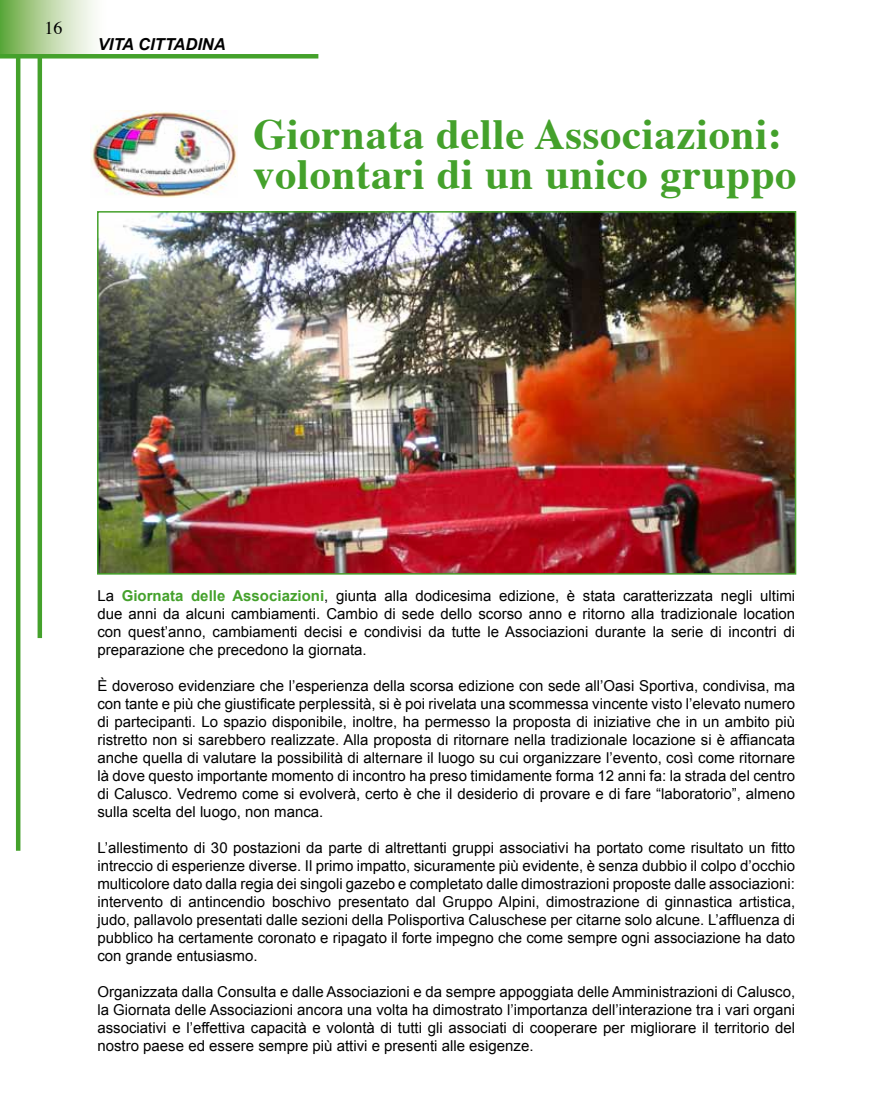
<style>
.page{position:relative;width:893px;height:1106px;background:#fff}
.page>*{position:absolute;margin:0;border:0;box-sizing:border-box;transform-origin:0 0}
.t1{font:700 42.9px/39.8px "Times";letter-spacing:.015em;color:#44a12b}
.t2{font:18px "Times";color:#000}
.t3{font:italic 700 16.5px "Arial";color:#000}
.t4{font:15px/18px "Arial";color:#000;text-align:justify}
.s1{font-weight:700;color:#44a12b}
</style>
<div class="page">
<hr style="left:38px;top:0;width:4px;height:638px;background:#44a12b">
<hr style="left:16px;top:0;width:4px;height:850px;background:#44a12b">
<svg style="left:0;top:0;width:95px;height:54px;background:#b5d49f"></svg>
<div style="left:0;top:54px;width:318px;height:5px;background:#44a12b"></div>
<img style="left:100px;top:214px;width:693px;height:357px">
<div style="left:97px;top:211px;width:699px;height:363px;border:2px solid #44a12b"></div>
<img style="left:90px;top:110px;width:148px;height:87px">
<p class="t2" style="left:45px;top:11px;width:20px">16</p>
<p class="t3" style="left:98px;top:34px;width:129px">VITA CITTADINA</p>
<h1 class="t1" style="left:253px;top:110px;width:545px">Giornata delle Associazioni: volontari di un unico gruppo</h1>
<p class="t4" style="left:97px;top:587px;width:699px">La <span class="s1">Giornata delle Associazioni</span>, giunta alla dodicesima edizione, è stata caratterizzata negli ultimi due anni da alcuni cambiamenti. Cambio di sede dello scorso anno e ritorno alla tradizionale location con quest’anno, cambiamenti decisi e condivisi da tutte le Associazioni durante la serie di incontri di preparazione che precedono la giornata.</p>
<p class="t4" style="left:97px;top:677px;width:699px">È doveroso evidenziare che l’esperienza della scorsa edizione con sede all’Oasi Sportiva, condivisa, ma con tante e più che giustificate perplessità, si è poi rivelata una scommessa vincente visto l’elevato numero di partecipanti. Lo spazio disponibile, inoltre, ha permesso la proposta di iniziative che in un ambito più ristretto non si sarebbero realizzate. Alla proposta di ritornare nella tradizionale locazione si è affiancata anche quella di valutare la possibilità di alternare il luogo su cui organizzare l’evento, così come ritornare là dove questo importante momento di incontro ha preso timidamente forma 12 anni fa: la strada del centro di Calusco. Vedremo come si evolverà, certo è che il desiderio di provare e di fare “laboratorio”, almeno sulla scelta del luogo, non manca.</p>
<p class="t4" style="left:97px;top:839px;width:699px">L’allestimento di 30 postazioni da parte di altrettanti gruppi associativi ha portato come risultato un fitto intreccio di esperienze diverse. Il primo impatto, sicuramente più evidente, è senza dubbio il colpo d’occhio multicolore dato dalla regia dei singoli gazebo e completato dalle dimostrazioni proposte dalle associazioni: intervento di antincendio boschivo presentato dal Gruppo Alpini, dimostrazione di ginnastica artistica, judo, pallavolo presentati dalle sezioni della Polisportiva Caluschese per citarne solo alcune. L’affluenza di pubblico ha certamente coronato e ripagato il forte impegno che come sempre ogni associazione ha dato con grande entusiasmo.</p>
<p class="t4" style="left:97px;top:983px;width:699px">Organizzata dalla Consulta e dalle Associazioni e da sempre appoggiata delle Amministrazioni di Calusco, la Giornata delle Associazioni ancora una volta ha dimostrato l’importanza dell’interazione tra i vari organi associativi e l’effettiva capacità e volontà di tutti gli associati di cooperare per migliorare il territorio del nostro paese ed essere sempre più attivi e presenti alle esigenze.</p>
</div>
